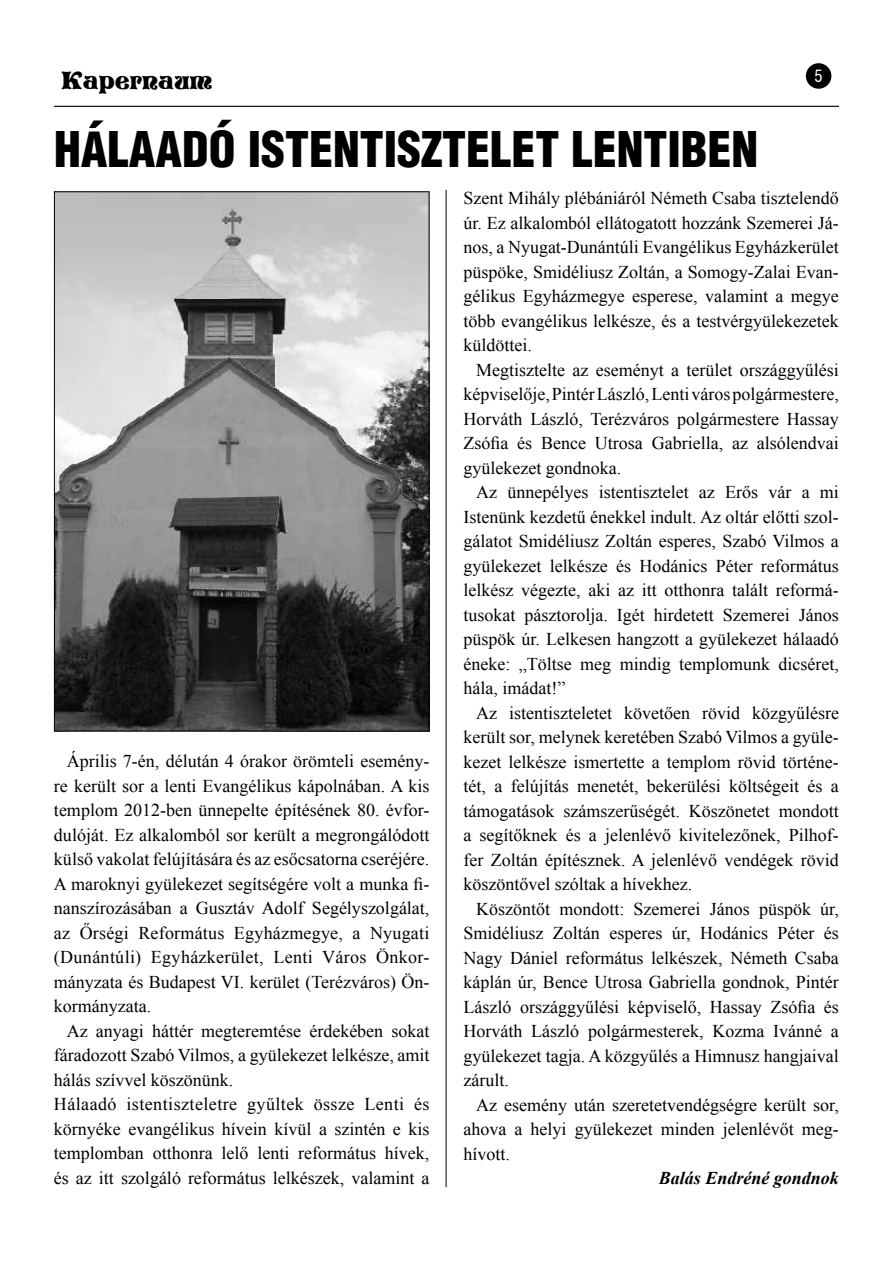
<style>
.page{position:relative;width:893px;height:1263px;background:#fff}
.page>*{position:absolute;margin:0;border:0;box-sizing:border-box;transform-origin:0 0}
.t1{font:900 48px "Switzerland Cond";color:#000}
.t2{font:24px "Vivian";color:#000}
.t3{font:18px/24.5px "Times New Roman";color:#000;text-align:justify}
.t4{font:italic 700 18px "Times New Roman";color:#000}
.t5{font:16.5px "Switzerland Condensed";color:#fff}
</style>
<div class="page">
<div style="left:806px;top:63px;width:25px;height:26px;background:#000;border-radius:50%"></div>
<hr style="left:54px;top:106px;width:785px;height:1px;background:#000">
<img style="left:56px;top:193px;width:371px;height:536px">
<hr style="left:446px;top:190px;width:1px;height:997px;background:#000">
<h2 class="t2" style="left:62px;top:64px;width:153px">Kapernaum</h2>
<p class="t5" style="left:814px;top:66px;width:10px">5</p>
<h1 class="t1" style="left:54px;top:120px;width:706px">HÁLAADÓ ISTENTISZTELET LENTIBEN</h1>
<p class="t3" style="left:54px;top:749px;width:377px;text-indent:13px">Április 7-én, délután 4 órakor örömteli esemény&shy;re került sor a lenti Evangélikus kápolnában. A kis templom 2012-ben ünnepelte építésének 80. évfor&shy;dulóját. Ez alkalomból sor került a megrongálódott külső vakolat felújítására és az esőcsatorna cseréjére.<br>A maroknyi gyülekezet segítségére volt a munka fi&shy;nanszírozásában a Gusztáv Adolf Segélyszolgálat, az Őrségi Református Egyházmegye, a Nyugati (Dunántúli) Egyházkerület, Lenti Város Önkor&shy;mányzata és Budapest VI. kerület (Terézváros) Ön&shy;kormányzata.</p>
<p class="t3" style="left:54px;top:1018px;width:377px;text-align:left;text-indent:13px">Az anyagi háttér megteremtése érdekében sokat fáradozott Szabó Vilmos, a gyülekezet lelkésze, amit hálás szívvel köszönünk.<br>Hálaadó istentiszteletre gyűltek össze Lenti és környéke evangélikus hívein kívül a szintén e kis templomban otthonra lelő lenti református hívek, és az itt szolgáló református lelkészek, valamint a</p>
<p class="t3" style="left:463px;top:186px;width:377px">Szent Mihály plébániáról Németh Csaba tisztelendő úr. Ez alkalomból ellátogatott hozzánk Szemerei Já&shy;nos, a Nyugat-Dunántúli Evangélikus Egyházkerület püspöke, Smidéliusz Zoltán, a Somogy-Zalai Evan&shy;gélikus Egyházmegye esperese, valamint a megye több evangélikus lelkésze, és a testvérgyülekezetek küldöttei.</p>
<p class="t3" style="left:463px;top:357px;width:377px;text-indent:13px">Megtisztelte az eseményt a terület országgyűlési képviselője, Pintér László, Lenti város polgármestere, Horváth László, Terézváros polgármestere Hassay Zsófia és Bence Utrosa Gabriella, az alsólendvai gyülekezet gondnoka.</p>
<p class="t3" style="left:463px;top:480px;width:377px;text-indent:13px">Az ünnepélyes istentisztelet az Erős vár a mi Istenünk kezdetű énekkel indult. Az oltár előtti szol&shy;gálatot Smidéliusz Zoltán esperes, Szabó Vilmos a gyülekezet lelkésze és Hodánics Péter református lelkész végezte, aki az itt otthonra talált reformá&shy;tusokat pásztorolja. Igét hirdetett Szemerei János püspök úr. Lelkesen hangzott a gyülekezet hálaadó éneke: „Töltse meg mindig templomunk dicséret, hála, imádat!”</p>
<p class="t3" style="left:463px;top:700px;width:377px;text-indent:13px">Az istentiszteletet követően rövid közgyűlésre került sor, melynek keretében Szabó Vilmos a gyüle&shy;kezet lelkésze ismertette a templom rövid történe&shy;tét, a felújítás menetét, bekerülési költségeit és a támogatások számszerűségét. Köszönetet mondott a segítőknek és a jelenlévő kivitelezőnek, Pilhof&shy;fer Zoltán építésznek. A jelenlévő vendégek rövid köszöntővel szóltak a hívekhez.</p>
<p class="t3" style="left:463px;top:896px;width:377px;text-indent:13px">Köszöntőt mondott: Szemerei János püspök úr, Smidéliusz Zoltán esperes úr, Hodánics Péter és Nagy Dániel református lelkészek, Németh Csaba káplán úr, Bence Utrosa Gabriella gondnok, Pintér László országgyűlési képviselő, Hassay Zsófia és Horváth László polgármesterek, Kozma Ivánné a gyülekezet tagja. A közgyűlés a Himnusz hangjaival zárult.</p>
<p class="t3" style="left:463px;top:1092px;width:377px;text-indent:13px">Az esemény után szeretetvendégségre került sor, ahova a helyi gyülekezet minden jelenlévőt meg&shy;hívott.</p>
<p class="t4" style="left:659px;top:1165px;width:182px">Balás Endréné gondnok</p>
</div>
